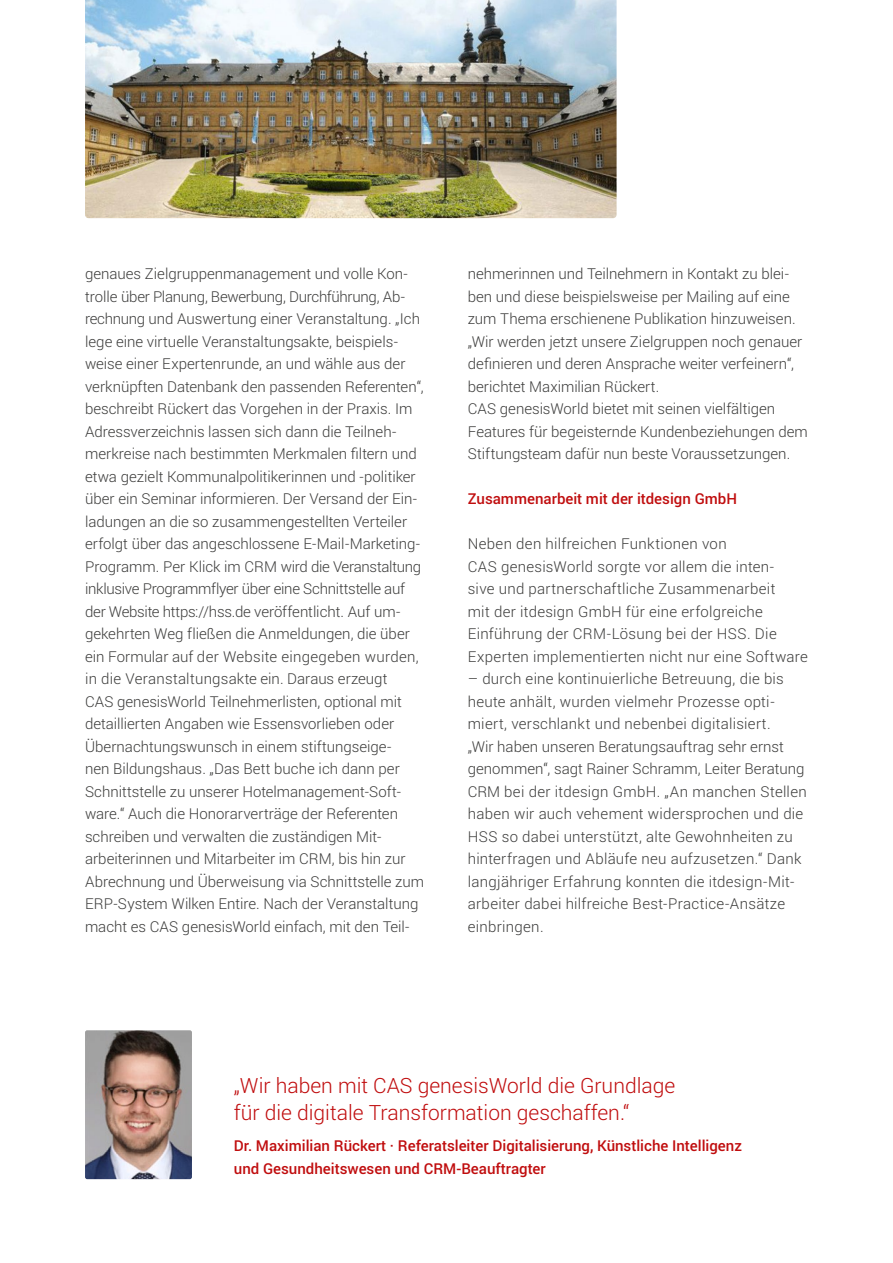
<style>
.page{position:relative;width:893px;height:1263px;background:#fff}
.page>*{position:absolute;margin:0;border:0;box-sizing:border-box;transform-origin:0 0}
.t1{font:300 21px/27px "Roboto";color:#c00d0e}
.t2{font:300 15px/22.5px "Roboto";color:#3c3c3b}
.t3{font:300 15px/22.5px "Roboto";letter-spacing:.02em;color:#3c3c3b}
.t4{font:500 15px/22.5px "Roboto";color:#c00d0e}
</style>
<div class="page">
<img style="left:85px;top:1030px;width:107px;height:149px">
<img style="left:85px;top:0;width:532px;height:218px">
<p class="t2" style="left:85px;top:262px;width:341px">genaues Zielgruppenmanagement und volle Kon&shy;trolle über Planung, Bewerbung, Durchführung, Ab&shy;rechnung und Auswertung einer Veranstaltung. „Ich lege eine virtuelle Veranstaltungsakte, beispiels&shy;weise einer Expertenrunde, an und wähle aus der verknüpften Datenbank den passenden Referenten“, beschreibt Rückert das Vorgehen in der Praxis. Im Adressverzeichnis lassen sich dann die Teilneh&shy;merkreise nach bestimmten Merkmalen filtern und etwa gezielt Kommunalpolitikerinnen und -politiker über ein Seminar informieren. Der Versand der Ein&shy;ladungen an die so zusammengestellten Verteiler erfolgt über das angeschlossene E-Mail-Marketing-Programm. Per Klick im CRM wird die Veranstaltung inklusive Programmflyer über eine Schnittstelle auf der Website https://hss.de veröffentlicht. Auf um&shy;gekehrten Weg fließen die Anmeldungen, die über ein Formular auf der Website eingegeben wurden, in die Veranstaltungsakte ein. Daraus erzeugt<br>CAS genesisWorld Teilnehmerlisten, optional mit detaillierten Angaben wie Essensvorlieben oder Übernachtungswunsch in einem stiftungseige-<br>nen Bildungshaus. „Das Bett buche ich dann per Schnittstelle zu unserer Hotelmanagement-Soft&shy;ware.“ Auch die Honorarverträge der Referenten schreiben und verwalten die zuständigen Mit&shy;arbeiterinnen und Mitarbeiter im CRM, bis hin zur Abrechnung und Überweisung via Schnittstelle zum ERP-System Wilken Entire. Nach der Veranstaltung macht es CAS genesisWorld einfach, mit den Teil-</p>
<p class="t2" style="left:468px;top:262px;width:342px">nehmerinnen und Teilnehmern in Kontakt zu blei&shy;ben und diese beispielsweise per Mailing auf eine zum Thema erschienene Publikation hinzuweisen. „Wir werden jetzt unsere Zielgruppen noch genauer definieren und deren Ansprache weiter verfeinern“, berichtet Maximilian Rückert.<br>CAS genesisWorld bietet mit seinen vielfältigen Features für begeisternde Kundenbeziehungen dem Stiftungsteam dafür nun beste Voraussetzungen.</p>
<p class="t4" style="left:468px;top:487px;width:271px">Zusammenarbeit mit der itdesign GmbH</p>
<p class="t3" style="left:468px;top:532px;width:342px">Neben den hilfreichen Funktionen von<br>CAS genesisWorld sorgte vor allem die inten-<br>sive und partnerschaftliche Zusammenarbeit<br>mit der itdesign GmbH für eine erfolgreiche Einführung der CRM-Lösung bei der HSS. Die Experten implementierten nicht nur eine Software</p>
<p class="t3" style="left:468px;top:667px;width:341px">– durch eine kontinuierliche Betreuung, die bis heute anhält, wurden vielmehr Prozesse opti&shy;miert, verschlankt und nebenbei digitalisiert.<br>„Wir haben unseren Beratungsauftrag sehr ernst genommen“, sagt Rainer Schramm, Leiter Beratung CRM bei der itdesign GmbH. „An manchen Stellen haben wir auch vehement widersprochen und die HSS so dabei unterstützt, alte Gewohnheiten zu hinterfragen und Abläufe neu aufzusetzen.“ Dank langjähriger Erfahrung konnten die itdesign-Mit&shy;arbeiter dabei hilfreiche Best-Practice-Ansätze einbringen.</p>
<h1 class="t1" style="left:234px;top:1071px;width:443px">„Wir haben mit CAS genesisWorld die Grundlage für die digitale Transformation geschaffen.“</h1>
<p class="t4" style="left:234px;top:1134px;width:510px">Dr. Maximilian Rückert · Referatsleiter Digitalisierung, Künstliche Intelligenz und Gesundheitswesen und CRM-Beauftragter</p>
</div>
